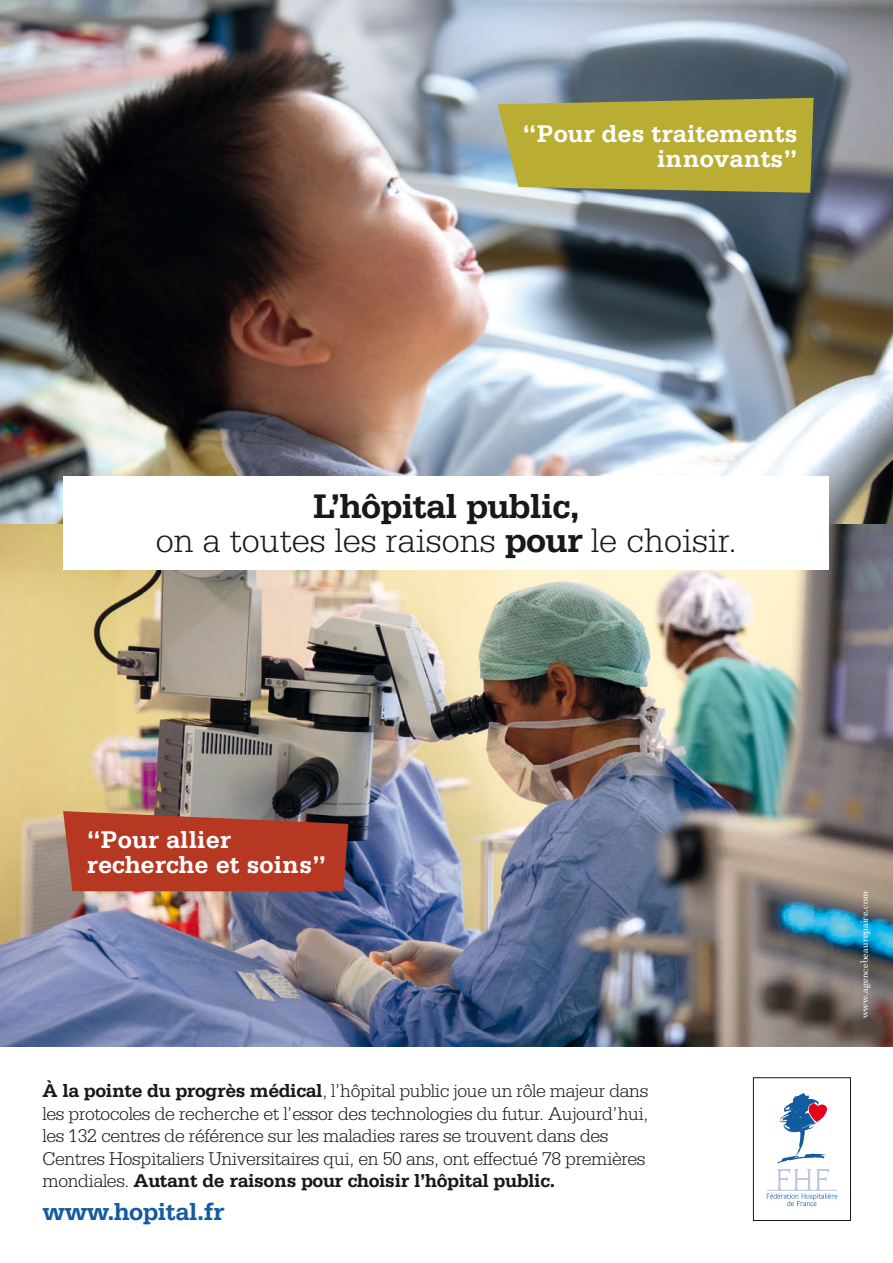
<style>
.page{position:relative;width:893px;height:1263px;background:#fff}
.page>*{position:absolute;margin:0;border:0;box-sizing:border-box;transform-origin:0 0}
.t1{font:300 36px/34.5px "Serifa";color:#1a171c;text-align:center}
.t2{font:700 25.5px/25.5px "Serifa";color:#fff}
.t3{font:700 25.5px "Serifa";letter-spacing:-.02em;color:#135b9f}
.t4{font:300 19.5px/22.5px "Serifa";letter-spacing:-.02em;color:#1a171c}
.t5{font:10.5px "Cochin";color:#fff}
.s1{font-weight:700}
</style>
<div class="page">
<img style="left:0;top:523px;width:893px;height:523px">
<img style="left:0;top:0;width:893px;height:523px">
<svg style="left:766px;top:1093px;width:71px;height:113px"></svg>
<div style="left:753px;top:1077px;width:98px;height:144px;border:1px solid #1a171c"></div>
<svg style="left:63px;top:811px;width:285px;height:80px;background:#af3d2a"></svg>
<svg style="left:497px;top:98px;width:317px;height:95px;background:#b3aa3f"></svg>
<div style="left:64px;top:477px;width:765px;height:93px;background:#fff"></div>
<h2 class="t2" style="left:523px;top:120px;width:276px;text-align:right">“Pour des traitements innovants”</h2>
<h1 class="t1" style="left:156px;top:489px;width:583px"><span class="s1">L’hôpital public,<br></span>on a toutes les raisons <span class="s1">pour</span> le choisir.</h1>
<h2 class="t2" style="left:87px;top:826px;width:241px">“Pour allier recherche et soins”</h2>
<p class="t4" style="left:43px;top:1080px;width:607px"><span class="s1">À la pointe du progrès médical</span>, l’hôpital public joue un rôle majeur dans les protocoles de recherche et l’essor des technologies du futur. Aujourd’hui, les 132 centres de référence sur les maladies rares se trouvent dans des Centres Hospitaliers Universitaires qui, en 50 ans, ont effectué 78 premières mondiales. <span class="s1">Autant de raisons pour choisir l’hôpital public.</span></p>
<h2 class="t3" style="left:43px;top:1197px;width:183px">www.hopital.fr</h2>
<p class="t5" style="left:858px;top:1018px;width:129px;rotate:-90deg">www.agencebeaurepaire.com</p>
</div>
